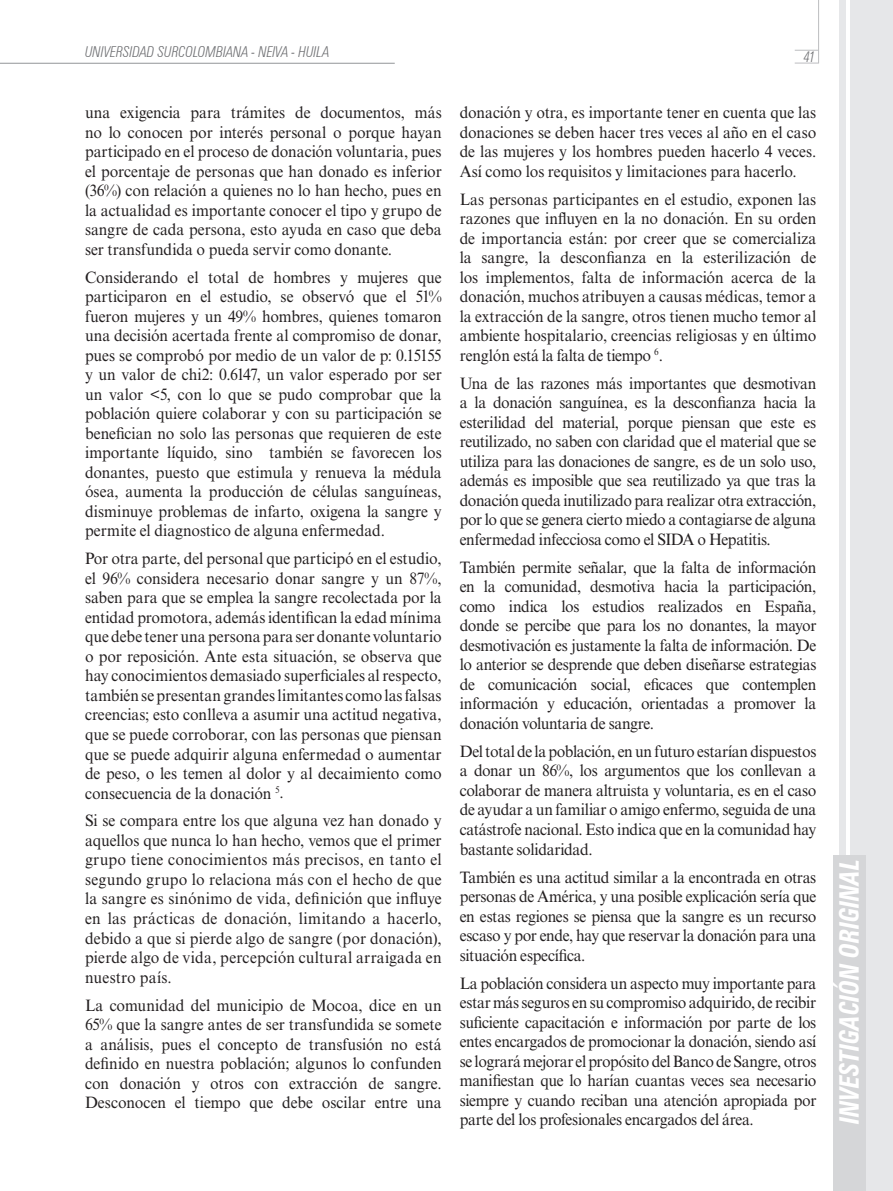
<style>
.page{position:relative;width:893px;height:1191px;background:#fff}
.page>*{position:absolute;margin:0;border:0;box-sizing:border-box;transform-origin:0 0}
.t1{font:italic 700 condensed 27px "Zurich BT";letter-spacing:.005em;color:#fff;scale:.9 1}
.t2{font:16.5px/19.5px "Times New Roman MT Std";letter-spacing:-.01em;color:#231f20;text-align:justify;scale:.95 1}
.t3{font:italic 300 condensed 15px "Zurich BT";letter-spacing:.005em;color:#6c6d70;scale:.9 1}
</style>
<div class="page">
<hr style="left:818px;top:0;width:1px;height:63px;background:#bcbdc0">
<svg style="left:795px;top:50px;width:23px;height:1px"></svg>
<svg style="left:795px;top:63px;width:23px;height:1px"></svg>
<div style="left:840px;top:0;width:6px;height:955px;background:#e6e7e9"></div>
<div style="left:850px;top:0;width:43px;height:1191px;background:#e6e7e9"></div>
<div style="left:833px;top:855px;width:32px;height:336px;background:#d5d6d8"></div>
<hr style="left:0;top:63px;width:395px;height:1px;background:#939598">
<p class="t3" style="left:85px;top:42px;width:273px">UNIVERSIDAD SURCOLOMBIANA - NEIVA - HUILA</p>
<p class="t3" style="left:804px;top:48px;width:15px">41</p>
<p class="t2" style="left:85px;top:103px;width:377px">una exigencia para trámites de documentos, más no lo conocen por interés personal o porque hayan participado en el proceso de donación voluntaria, pues el porcentaje de personas que han donado es inferior (36%) con relación a quienes no lo han hecho, pues en la actualidad es importante conocer el tipo y grupo de sangre de cada persona, esto ayuda en caso que deba ser transfundida o pueda servir como donante.</p>
<p class="t2" style="left:85px;top:267px;width:377px">Considerando el total de hombres y mujeres que participaron en el estudio, se observó que el 51% fueron mujeres y un 49% hombres, quienes tomaron una decisión acertada frente al compromiso de donar, pues se comprobó por medio de un valor de p: 0.15155 y un valor de chi2: 0.6147, un valor esperado por ser un valor &lt;5, con lo que se pudo comprobar que la población quiere colaborar y con su participación se benefician no solo las personas que requieren de este importante líquido, sino también se favorecen los donantes, puesto que estimula y renueva la médula ósea, aumenta la producción de células sanguíneas, disminuye problemas de infarto, oxigena la sangre y permite el diagnostico de alguna enfermedad.</p>
<p class="t2" style="left:85px;top:549px;width:377px">Por otra parte, del personal que participó en el estudio, el 96% considera necesario donar sangre y un 87%, saben para que se emplea la sangre recolectada por la entidad promotora, además identifican la edad mínima que debe tener una persona para ser donante voluntario o por reposición. Ante esta situación, se observa que hay conocimientos demasiado superficiales al respecto, también se presentan grandes limitantes como las falsas creencias; esto conlleva a asumir una actitud negativa, que se puede corroborar, con las personas que piensan que se puede adquirir alguna enfermedad o aumentar de peso, o les temen al dolor y al decaimiento como consecuencia de la donación <sup>5</sup>.</p>
<p class="t2" style="left:85px;top:811px;width:377px">Si se compara entre los que alguna vez han donado y aquellos que nunca lo han hecho, vemos que el primer grupo tiene conocimientos más precisos, en tanto el segundo grupo lo relaciona más con el hecho de que la sangre es sinónimo de vida, definición que influye en las prácticas de donación, limitando a hacerlo, debido a que si pierde algo de sangre (por donación), pierde algo de vida, percepción cultural arraigada en nuestro país.</p>
<p class="t2" style="left:85px;top:995px;width:377px">La comunidad del municipio de Mocoa, dice en un 65% que la sangre antes de ser transfundida se somete a análisis, pues el concepto de transfusión no está definido en nuestra población; algunos lo confunden con donación y otros con extracción de sangre.<br>Desconocen el tiempo que debe oscilar entre una</p>
<p class="t2" style="left:460px;top:103px;width:377px">donación y otra, es importante tener en cuenta que las donaciones se deben hacer tres veces al año en el caso de las mujeres y los hombres pueden hacerlo 4 veces.<br>Así como los requisitos y limitaciones para hacerlo.</p>
<p class="t2" style="left:460px;top:189px;width:377px">Las personas participantes en el estudio, exponen las razones que influyen en la no donación. En su orden de importancia están: por creer que se comercializa la sangre, la desconfianza en la esterilización de los implementos, falta de información acerca de la donación, muchos atribuyen a causas médicas, temor a la extracción de la sangre, otros tienen mucho temor al ambiente hospitalario, creencias religiosas y en último renglón está la falta de tiempo <sup>6</sup>.</p>
<p class="t2" style="left:460px;top:373px;width:377px">Una de las razones más importantes que desmotivan a la donación sanguínea, es la desconfianza hacia la esterilidad del material, porque piensan que este es reutilizado, no saben con claridad que el material que se utiliza para las donaciones de sangre, es de un solo uso, además es imposible que sea reutilizado ya que tras la donación queda inutilizado para realizar otra extracción, por lo que se genera cierto miedo a contagiarse de alguna enfermedad infecciosa como el SIDA o Hepatitis.</p>
<p class="t2" style="left:460px;top:557px;width:377px">También permite señalar, que la falta de información en la comunidad, desmotiva hacia la participación, como indica los estudios realizados en España, donde se percibe que para los no donantes, la mayor desmotivación es justamente la falta de información. De lo anterior se desprende que deben diseñarse estrategias de comunicación social, eficaces que contemplen información y educación, orientadas a promover la donación voluntaria de sangre.</p>
<p class="t2" style="left:460px;top:741px;width:377px">Del total de la población, en un futuro estarían dispuestos a donar un 86%, los argumentos que los conllevan a colaborar de manera altruista y voluntaria, es en el caso de ayudar a un familiar o amigo enfermo, seguida de una catástrofe nacional. Esto indica que en la comunidad hay bastante solidaridad.</p>
<p class="t2" style="left:460px;top:867px;width:377px">También es una actitud similar a la encontrada en otras personas de América, y una posible explicación sería que en estas regiones se piensa que la sangre es un recurso escaso y por ende, hay que reservar la donación para una situación específica.</p>
<p class="t2" style="left:460px;top:973px;width:377px">La población considera un aspecto muy importante para estar más seguros en su compromiso adquirido, de recibir suficiente capacitación e información por parte de los entes encargados de promocionar la donación, siendo así se logrará mejorar el propósito del Banco de Sangre, otros manifiestan que lo harían cuantas veces sea necesario siempre y cuando reciban una atención apropiada por parte del los profesionales encargados del área.</p>
<h1 class="t1" style="left:833px;top:1124px;width:296px;rotate:-90deg">investigación original</h1>
</div>
